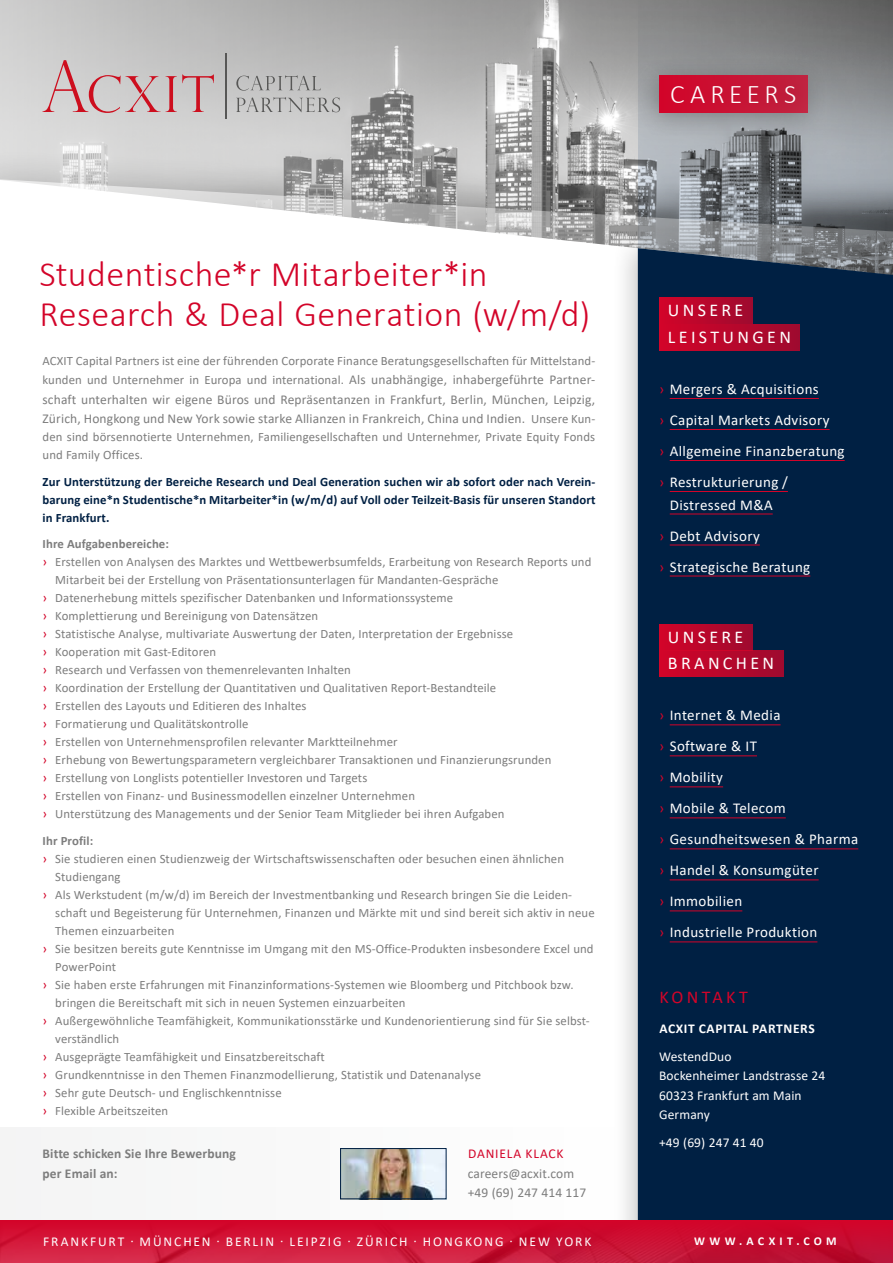
<style>
.page{position:relative;width:893px;height:1263px;background:#fff}
.page>*{position:absolute;margin:0;border:0;box-sizing:border-box;transform-origin:0 0}
.t1{font:300 36px/40.5px "Calibri";letter-spacing:.015em;color:#d30429}
.t2{font:300 27px "Calibri";letter-spacing:.175em;color:#fff}
.t3{font:18px/26.2px "Calibri";letter-spacing:.185em;color:#fff}
.t4{font:18px "Calibri";letter-spacing:.19em;color:#d30429}
.t5{font:15px/31px "Calibri";letter-spacing:.025em;color:#fff}
.t6{font:13.5px/19.5px "Calibri";letter-spacing:.01em;color:#7d7d7d}
.t7{font:13.5px/19.5px "Calibri";letter-spacing:.01em;color:#fff}
.t8{font:13.5px "Calibri";letter-spacing:.14em;color:#fff}
.t9{font:700 13.5px/19.5px "Calibri";letter-spacing:.01em;color:#7d7d7d}
.t10{font:700 13.5px "Calibri";letter-spacing:.05em;color:#fff}
.t11{font:13.5px "Calibri";letter-spacing:.065em;color:#d30429}
.t12{font:12.75px/19.5px "Calibri";letter-spacing:.01em;color:#7d7d7d}
.t13{font:700 12.75px/18px "Calibri";letter-spacing:.01em;color:#002043;text-align:justify}
.t14{font:700 12.75px "Calibri";letter-spacing:.01em;color:#7d7d7d}
.t15{font:700 12px "Calibri";letter-spacing:.355em;color:#fff}
.s1{font-size:13.5px}
.s2{font-size:12.75px}
.s3{font-size:13.5px;color:#d30429}
.s4{color:#d30429}
</style>
<div class="page">
<img style="left:0;top:0;width:638px;height:142px">
<svg style="left:638px;top:0;width:255px;height:142px;background:#818284"></svg>
<div style="left:0;top:142px;width:893px;height:363px;background:#000;opacity:.25"></div>
<svg style="left:0;top:180px;width:893px;height:325px"></svg>
<div style="left:0;top:1127px;width:638px;height:93px;background:#f8f8f8"></div>
<div style="left:611px;top:229px;width:282px;height:1034px;background:#000;opacity:.25"></div>
<div style="left:638px;top:248px;width:255px;height:972px;background:#002043"></div>
<svg style="left:0;top:1220px;width:893px;height:43px;background:#ce1335"></svg>
<div style="left:632px;top:55px;width:196px;height:85px;background:#000;opacity:.25"></div>
<div style="left:659px;top:75px;width:148px;height:38px;background:linear-gradient(to right,#d30328,#be223f)"></div>
<svg style="left:236px;top:75px;width:85px;height:16px"></svg>
<svg style="left:236px;top:97px;width:104px;height:15px;background:#b2b2b2"></svg>
<hr style="left:225px;top:53px;width:1px;height:66px;background:#575756">
<svg style="left:43px;top:60px;width:171px;height:53px;background:#ccb4b6"></svg>
<div style="left:659px;top:624px;width:93px;height:26px;background:linear-gradient(to right,#d30328,#9f0a2f)"></div>
<div style="left:659px;top:650px;width:124px;height:26px;background:linear-gradient(to right,#d30329,#9f0a2f)"></div>
<hr style="left:670px;top:724px;width:110px;height:1px;background:#d30429">
<hr style="left:670px;top:755px;width:87px;height:1px;background:#d30429">
<hr style="left:670px;top:786px;width:53px;height:1px;background:#d30429">
<hr style="left:670px;top:817px;width:116px;height:1px;background:#d30429">
<hr style="left:670px;top:848px;width:188px;height:1px;background:#d30429">
<hr style="left:670px;top:879px;width:149px;height:1px;background:#d30429">
<hr style="left:670px;top:910px;width:72px;height:1px;background:#d30429">
<hr style="left:670px;top:941px;width:147px;height:1px;background:#d30429">
<div style="left:659px;top:298px;width:93px;height:26px;background:linear-gradient(to right,#d30328,#9f0a2f)"></div>
<div style="left:659px;top:324px;width:141px;height:26px;background:linear-gradient(to right,#d30429,#9e0a2f)"></div>
<hr style="left:670px;top:398px;width:149px;height:1px;background:#d30429">
<hr style="left:670px;top:429px;width:160px;height:1px;background:#d30429">
<hr style="left:670px;top:460px;width:175px;height:1px;background:#d30429">
<hr style="left:670px;top:491px;width:118px;height:1px;background:#d30429">
<hr style="left:670px;top:514px;width:103px;height:1px;background:#d30429">
<hr style="left:670px;top:545px;width:90px;height:1px;background:#d30429">
<hr style="left:670px;top:576px;width:140px;height:1px;background:#d30429">
<img style="left:342px;top:1150px;width:102px;height:47px">
<div style="left:340px;top:1148px;width:106px;height:51px;border:1px solid #002043"></div>
<h1 class="t1" style="left:39px;top:253px;width:552px">Studentische*r Mitarbeiter*in<br>Research &amp; Deal Generation (w/m/d)</h1>
<p class="t12" style="left:43px;top:350px;width:554px">ACXIT Capital Partners ist eine der führenden Corporate Finance Beratungsgesellschaften für Mittelstand&shy;kunden und Unternehmer in Europa und international. <span class="s1">Als unabhängige, inhabergeführte Partner-</span></p>
<p class="t6" style="left:43px;top:389px;width:554px">schaft unterhalten wir eigene Büros und Repräsentanzen in Frankfurt, Berlin, München, Leipzig,<br>Zürich, Hongkong und New York sowie starke Allianzen in Frankreich, China und Indien. <span class="s2">Unsere Kun-</span></p>
<p class="t12" style="left:43px;top:428px;width:554px;line-height:18px">den sind börsennotierte Unternehmen, Familiengesellschaften und Unternehmer, Private Equity Fonds und Family Offices.</p>
<p class="t13" style="left:43px;top:472px;width:554px">Zur Unterstützung der Bereiche Research und Deal Generation suchen wir ab sofort oder nach Verein&shy;barung eine*n Studentische*n Mitarbeiter*in (w/m/d) auf Voll oder Teilzeit-Basis für unseren Standort in Frankfurt.</p>
<p class="t14" style="left:43px;top:535px;width:128px">Ihre Aufgabenbereiche:</p>
<p class="t12" style="left:43px;top:552px;width:550px"><span class="s3">›</span> Erstellen von Analysen des Marktes und Wettbewerbsumfelds, Erarbeitung von Research Reports und</p>
<p class="t12" style="left:55px;top:570px;width:445px">Mitarbeit bei der Erstellung von Präsentationsunterlagen für Mandanten-Gespräche</p>
<p class="t12" style="left:43px;top:588px;width:412px"><span class="s3">›</span> Datenerhebung mittels spezifischer Datenbanken und Informationssysteme</p>
<p class="t12" style="left:43px;top:606px;width:277px"><span class="s3">›</span> Komplettierung und Bereinigung von Datensätzen</p>
<p class="t12" style="left:43px;top:624px;width:472px"><span class="s3">›</span> Statistische Analyse, multivariate Auswertung der Daten, Interpretation der Ergebnisse</p>
<p class="t12" style="left:43px;top:642px;width:175px"><span class="s3">›</span> Kooperation mit Gast-Editoren</p>
<p class="t12" style="left:43px;top:660px;width:310px"><span class="s3">›</span> Research und Verfassen von themenrelevanten Inhalten</p>
<p class="t12" style="left:43px;top:678px;width:455px"><span class="s3">›</span> Koordination der Erstellung der Quantitativen und Qualitativen Report-Bestandteile</p>
<p class="t12" style="left:43px;top:696px;width:265px"><span class="s3">›</span> Erstellen des Layouts und Editieren des Inhaltes</p>
<p class="t12" style="left:43px;top:714px;width:208px"><span class="s3">›</span> Formatierung und Qualitätskontrolle</p>
<p class="t12" style="left:43px;top:732px;width:357px"><span class="s3">›</span> Erstellen von Unternehmensprofilen relevanter Marktteilnehmer</p>
<p class="t12" style="left:43px;top:750px;width:510px"><span class="s3">›</span> Erhebung von Bewertungsparametern vergleichbarer Transaktionen und Finanzierungsrunden</p>
<p class="t12" style="left:43px;top:768px;width:326px"><span class="s3">›</span> Erstellung von Longlists potentieller Investoren und Targets</p>
<p class="t12" style="left:43px;top:786px;width:374px"><span class="s3">›</span> Erstellen von Finanz- und Businessmodellen einzelner Unternehmen</p>
<p class="t12" style="left:43px;top:804px;width:464px"><span class="s3">›</span> Unterstützung des Managements und der Senior Team Mitglieder bei ihren Aufgaben</p>
<p class="t14" style="left:43px;top:831px;width:52px">Ihr Profil:</p>
<p class="t12" style="left:43px;top:848px;width:523px"><span class="s3">›</span> Sie studieren einen Studienzweig der Wirtschaftswissenschaften oder besuchen einen ähnlichen</p>
<p class="t12" style="left:55px;top:866px;width:67px">Studiengang</p>
<p class="t12" style="left:43px;top:884px;width:531px"><span class="s3">›</span> Als Werkstudent (m/w/d) im Bereich der Investmentbanking und Research bringen Sie die Leiden-</p>
<p class="t12" style="left:55px;top:902px;width:541px">schaft und Begeisterung für Unternehmen, Finanzen und Märkte mit und sind bereit sich aktiv in neue</p>
<p class="t12" style="left:55px;top:920px;width:121px">Themen einzuarbeiten</p>
<p class="t12" style="left:43px;top:938px;width:553px"><span class="s3">›</span> Sie besitzen bereits gute Kenntnisse im Umgang mit den MS-Office-Produkten insbesondere Excel und</p>
<p class="t12" style="left:55px;top:956px;width:62px">PowerPoint</p>
<p class="t12" style="left:43px;top:974px;width:533px"><span class="s3">›</span> Sie haben erste Erfahrungen mit Finanzinformations-Systemen wie Bloomberg und Pitchbook bzw.</p>
<p class="t12" style="left:55px;top:992px;width:352px">bringen die Bereitschaft mit sich in neuen Systemen einzuarbeiten</p>
<p class="t12" style="left:43px;top:1010px;width:549px"><span class="s3">›</span> Außergewöhnliche Teamfähigkeit, Kommunikationsstärke und Kundenorientierung sind für Sie selbst-</p>
<p class="t12" style="left:55px;top:1028px;width:65px">verständlich</p>
<p class="t12" style="left:43px;top:1046px;width:284px"><span class="s3">›</span> Ausgeprägte Teamfähigkeit und Einsatzbereitschaft</p>
<p class="t12" style="left:43px;top:1064px;width:440px"><span class="s3">›</span> Grundkenntnisse in den Themen Finanzmodellierung, Statistik und Datenanalyse</p>
<p class="t12" style="left:43px;top:1082px;width:241px"><span class="s3">›</span> Sehr gute Deutsch- und Englischkenntnisse</p>
<p class="t12" style="left:43px;top:1100px;width:127px"><span class="s3">›</span> Flexible Arbeitszeiten</p>
<p class="t9" style="left:43px;top:1144px;width:195px">Bitte schicken Sie Ihre Bewerbung per Email an:</p>
<p class="t11" style="left:468px;top:1144px;width:97px">DANIELA KLACK</p>
<p class="t6" style="left:468px;top:1163px;width:120px">careers@acxit.com +49 (69) 247 414 117</p>
<p class="t8" style="left:43px;top:1232px;width:550px">FRANKFURT · MÜNCHEN · BERLIN · LEIPZIG · ZÜRICH · HONGKONG · NEW YORK</p>
<h2 class="t2" style="left:670px;top:77px;width:127px">CAREERS</h2>
<h3 class="t3" style="left:668px;top:297px;width:125px">UNSERE<br>LEISTUNGEN</h3>
<p class="t5" style="left:659px;top:373px;width:187px"><span class="s4">›</span> Mergers &amp; Acquisitions<br><span class="s4">›</span> Capital Markets Advisory<br><span class="s4">›</span> Allgemeine Finanzberatung <span class="s4">›</span> Restrukturierung /</p>
<p class="t5" style="left:659px;top:489px;width:153px;text-indent:11px">Distressed M&amp;A<br><span class="s4">›</span> Debt Advisory<br><span class="s4">›</span> Strategische Beratung</p>
<h3 class="t3" style="left:668px;top:623px;width:108px">UNSERE<br>BRANCHEN</h3>
<p class="t5" style="left:659px;top:699px;width:201px"><span class="s4">›</span> Internet &amp; Media<br><span class="s4">›</span> Software &amp; IT<br><span class="s4">›</span> Mobility<br><span class="s4">›</span> Mobile &amp; Telecom<br><span class="s4">›</span> Gesundheitswesen &amp; Pharma <span class="s4">›</span> Handel &amp; Konsumgüter<br><span class="s4">›</span> Immobilien<br><span class="s4">›</span> Industrielle Produktion</p>
<h3 class="t4" style="left:659px;top:984px;width:90px">KONTAKT</h3>
<p class="t10" style="left:659px;top:1019px;width:157px">ACXIT CAPITAL PARTNERS</p>
<p class="t7" style="left:659px;top:1046px;width:168px">WestendDuo<br>Bockenheimer Landstrasse 24<br>60323 Frankfurt am Main<br>Germany</p>
<p class="t7" style="left:659px;top:1133px;width:106px">+49 (69) 247 41 40</p>
<p class="t15" style="left:694px;top:1233px;width:144px">WWW.ACXIT.COM</p>
</div>
